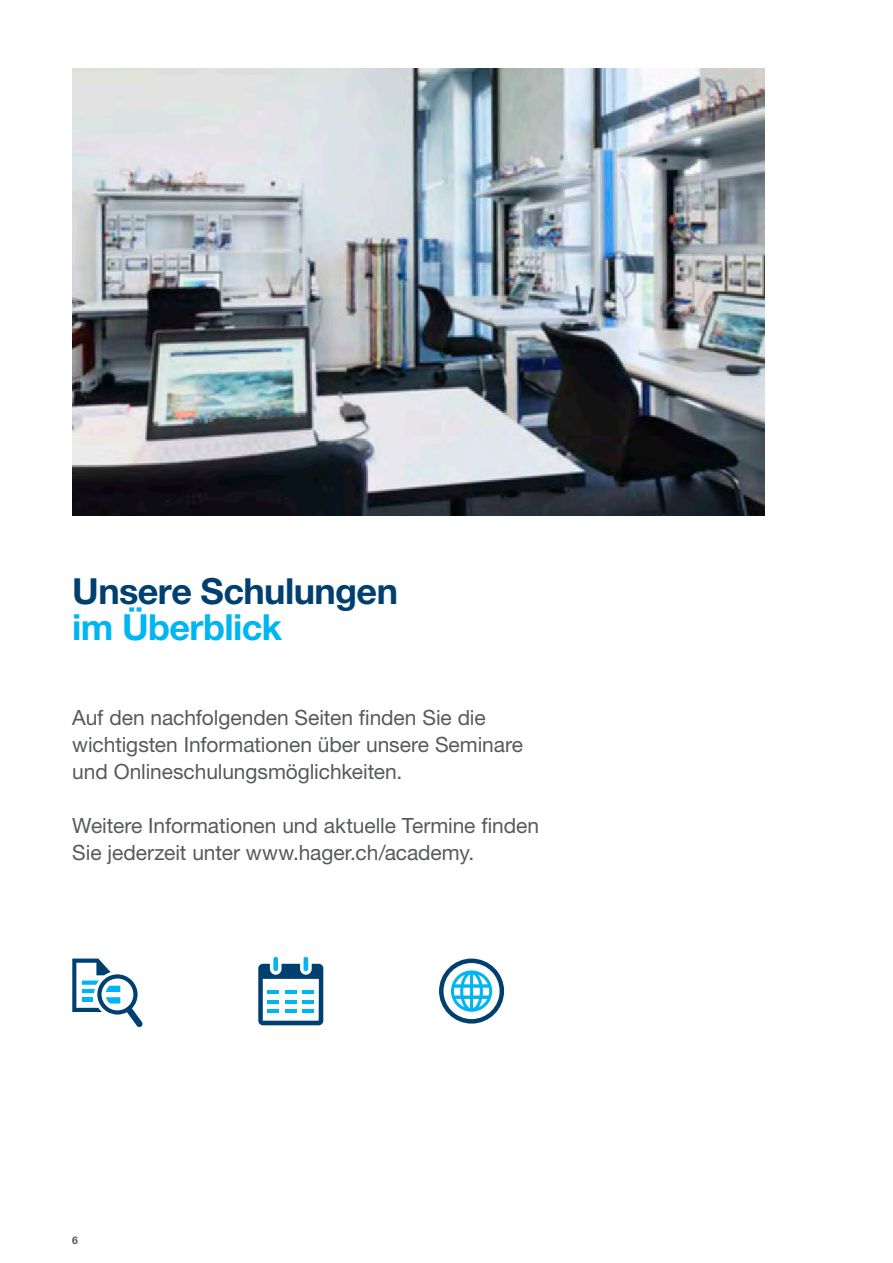
<style>
.page{position:relative;width:893px;height:1263px;background:#fff}
.page>*{position:absolute;margin:0;border:0;box-sizing:border-box;transform-origin:0 0}
.t1{font:700 36px "Helvetica Neue LTW1 G";letter-spacing:-.015em;color:#004071}
.t2{font:700 36px "Helvetica Neue LTW1 G";letter-spacing:-.02em;color:#00b5f1}
.t3{font:21px/27px "Helvetica Neue LTW1 G";letter-spacing:-.005em;color:#57595b}
.t4{font:700 10.5px "Helvetica Neue LTW1 G";color:#57595b}
</style>
<div class="page">
<img style="left:72px;top:68px;width:692px;height:448px">
<svg style="left:258px;top:964px;width:65px;height:61px"></svg>
<div style="left:273px;top:957px;width:5px;height:14px;background:#00b5f1;border-radius:2px"></div>
<hr style="left:304px;top:957px;width:4px;height:14px;background:#00b5f1;border-radius:2px">
<svg style="left:439px;top:958px;width:65px;height:65px"></svg>
<svg style="left:72px;top:958px;width:71px;height:69px"></svg>
<h1 class="t1" style="left:72px;top:569px;width:327px">Unsere Schulungen</h1>
<h1 class="t2" style="left:72px;top:605px;width:212px">im Überblick</h1>
<p class="t3" style="left:72px;top:704px;width:452px">Auf den nachfolgenden Seiten finden Sie die wichtigsten Informationen über unsere Seminare und Onlineschulungsmöglichkeiten.</p>
<p class="t3" style="left:72px;top:812px;width:468px">Weitere Informationen und aktuelle Termine finden<br>Sie jederzeit unter www.hager.ch/academy.</p>
<p class="t4" style="left:72px;top:1233px;width:7px">6</p>
</div>
